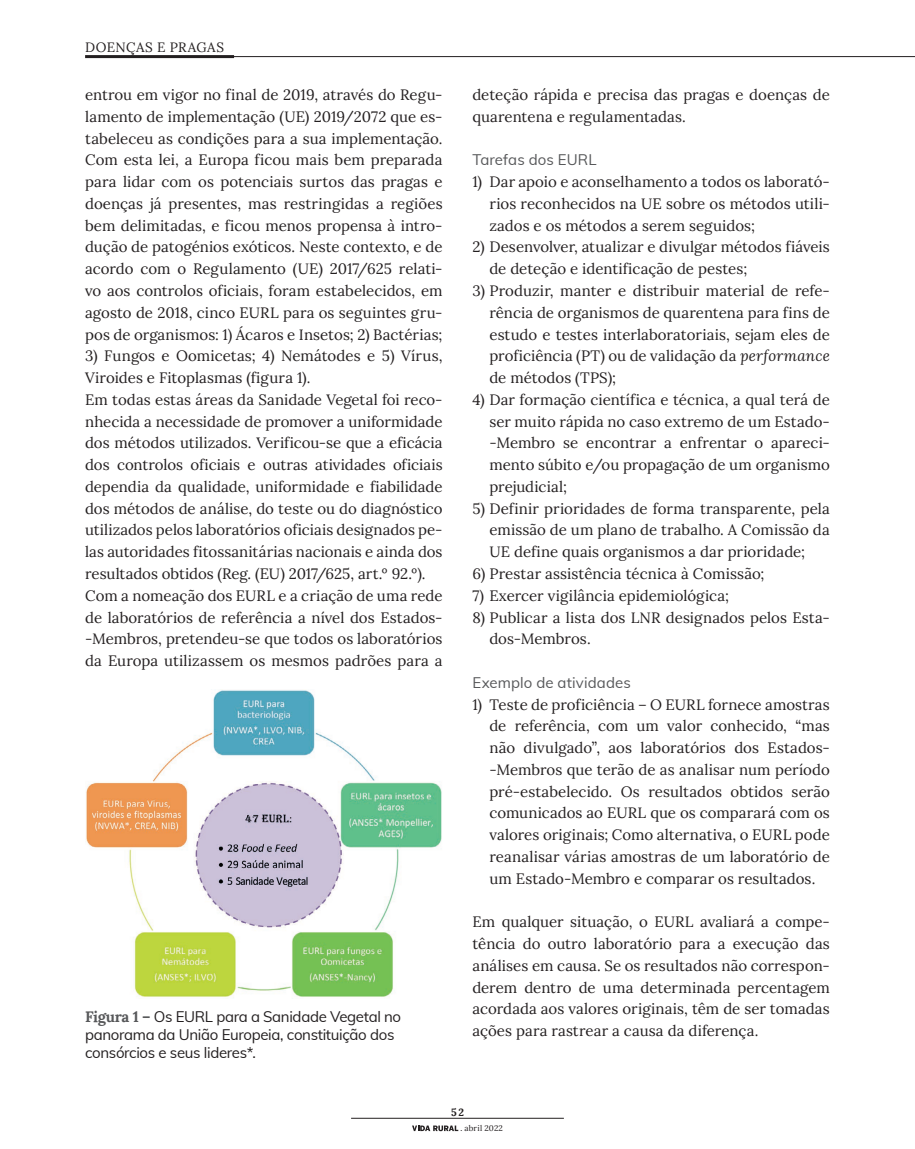
<style>
.page{position:relative;width:915px;height:1149px;background:#fff}
.page>*{position:absolute;margin:0;border:0;box-sizing:border-box;transform-origin:0 0}
.t1{font:15px/21.8px "Lora";color:#231f20;text-align:justify}
.t2{font:15px/18px "Muli";letter-spacing:-.02em;color:#231f20}
.t3{font:15px "Muli";letter-spacing:.01em;color:#57585a}
.t4{font:13.5px "Lora";letter-spacing:.035em;color:#231f20}
.t5{font:700 10.5px "Lora";color:#231f20}
.t6{font:8.1px "Lora";letter-spacing:.02em;color:#231f20}
.s1{font-family:"Lora";font-weight:700;color:#57585a}
.s2{font-style:italic}
.s3{font-family:"Poynter Text Roman Two"}
</style>
<div class="page">
<hr style="left:213px;top:56px;width:701px;height:1px;background:#231f20">
<svg style="left:412px;top:1125px;width:46px;height:5px"></svg>
<hr style="left:85px;top:55px;width:149px;height:3px;background:#231f20">
<hr style="left:351px;top:1117px;width:212px;height:1px;background:#231f20">
<img style="left:86px;top:690px;width:356px;height:307px">
<p class="t4" style="left:85px;top:37px;width:140px">DOENÇAS E PRAGAS</p>
<p class="t1" style="left:85px;top:83px;width:359px">entrou em vigor no final de 2019, através do Regu&shy;lamento de implementação (UE) 2019/2072 que es&shy;tabeleceu as condições para a sua implementação.<br>Com esta lei, a Europa ficou mais bem preparada para lidar com os potenciais surtos das pragas e doenças já presentes, mas restringidas a regiões bem delimitadas, e ficou menos propensa à intro&shy;dução de patogénios exóticos. Neste contexto, e de acordo com o Regulamento (UE) 2017/625 relati&shy;vo aos controlos oficiais, foram estabelecidos, em agosto de 2018, cinco EURL para os seguintes gru&shy;pos de organismos: 1) Ácaros e Insetos; 2) Bactérias;</p>
<p class="t1" style="left:85px;top:344px;width:359px;text-align:left">3) Fungos e Oomicetas; 4) Nemátodes e 5) Vírus, Viroides e Fitoplasmas (figura 1).<br>Em todas estas áreas da Sanidade Vegetal foi reco&shy;nhecida a necessidade de promover a uniformidade dos métodos utilizados. Verificou-se que a eficácia dos controlos oficiais e outras atividades oficiais dependia da qualidade, uniformidade e fiabilidade dos métodos de análise, do teste ou do diagnóstico utilizados pelos laboratórios oficiais designados pe&shy;las autoridades fitossanitárias nacionais e ainda dos resultados obtidos (Reg. (EU) 2017/625, art.º 92.º).<br>Com a nomeação dos EURL e a criação de uma rede de laboratórios de referência a nível dos Estados--Membros, pretendeu-se que todos os laboratórios da Europa utilizassem os mesmos padrões para a</p>
<p class="t2" style="left:85px;top:1006px;width:317px"><span class="s1">Figura 1 –</span> Os EURL para a Sanidade Vegetal no panorama da União Europeia, constituição dos consórcios e seus lideres*.</p>
<p class="t1" style="left:472px;top:83px;width:359px">deteção rápida e precisa das pragas e doenças de quarentena e regulamentadas.</p>
<p class="t3" style="left:472px;top:149px;width:126px">Tarefas dos EURL</p>
<p class="t1" style="left:489px;top:170px;width:342px;text-indent:-17px">1) Dar apoio e aconselhamento a todos os laborató&shy;rios reconhecidos na UE sobre os métodos utili&shy;zados e os métodos a serem seguidos;</p>
<p class="t1" style="left:489px;top:235px;width:342px;text-indent:-17px">2) Desenvolver, atualizar e divulgar métodos fiáveis de deteção e identificação de pestes;</p>
<p class="t1" style="left:489px;top:279px;width:342px;text-indent:-17px">3) Produzir, manter e distribuir material de refe&shy;rência de organismos de quarentena para fins de estudo e testes interlaboratoriais, sejam eles de proficiência (PT) ou de validação da <span class="s2">performance </span>de métodos (TPS);</p>
<p class="t1" style="left:489px;top:387px;width:342px;text-indent:-17px">4) Dar formação científica e técnica, a qual terá de ser muito rápida no caso extremo de um Estado--Membro se encontrar a enfrentar o apareci&shy;mento súbito e/ou propagação de um organismo prejudicial;</p>
<p class="t1" style="left:489px;top:496px;width:342px;text-indent:-17px">5) Definir prioridades de forma transparente, pela emissão de um plano de trabalho. A Comissão da UE define quais organismos a dar prioridade;</p>
<p class="t1" style="left:472px;top:561px;width:293px">6) Prestar assistência técnica à Comissão;</p>
<p class="t1" style="left:472px;top:583px;width:258px">7) Exercer vigilância epidemiológica;</p>
<p class="t1" style="left:489px;top:605px;width:342px;text-indent:-17px">8) Publicar a lista dos LNR designados pelos Esta&shy;dos-Membros.</p>
<p class="t3" style="left:472px;top:671px;width:160px">Exemplo de atividades</p>
<p class="t1" style="left:489px;top:692px;width:342px;text-indent:-17px">1) Teste de proficiência – O EURL fornece amostras de referência, com um valor conhecido, “mas não divulgado”, aos laboratórios dos Estados--Membros que terão de as analisar num período pré-estabelecido. Os resultados obtidos serão comunicados ao EURL que os comparará com os valores originais; Como alternativa, o EURL pode reanalisar várias amostras de um laboratório de um Estado-Membro e comparar os resultados.</p>
<p class="t1" style="left:472px;top:909px;width:359px">Em qualquer situação, o EURL avaliará a compe&shy;tência do outro laboratório para a execução das análises em causa. Se os resultados não correspon&shy;derem dentro de uma determinada percentagem acordada aos valores originais, têm de ser tomadas ações para rastrear a causa da diferença.</p>
<p class="t5" style="left:451px;top:1103px;width:14px">52</p>
<p class="t6" style="left:460px;top:1121px;width:44px"><span class="s3">.</span> abril 2022</p>
</div>
